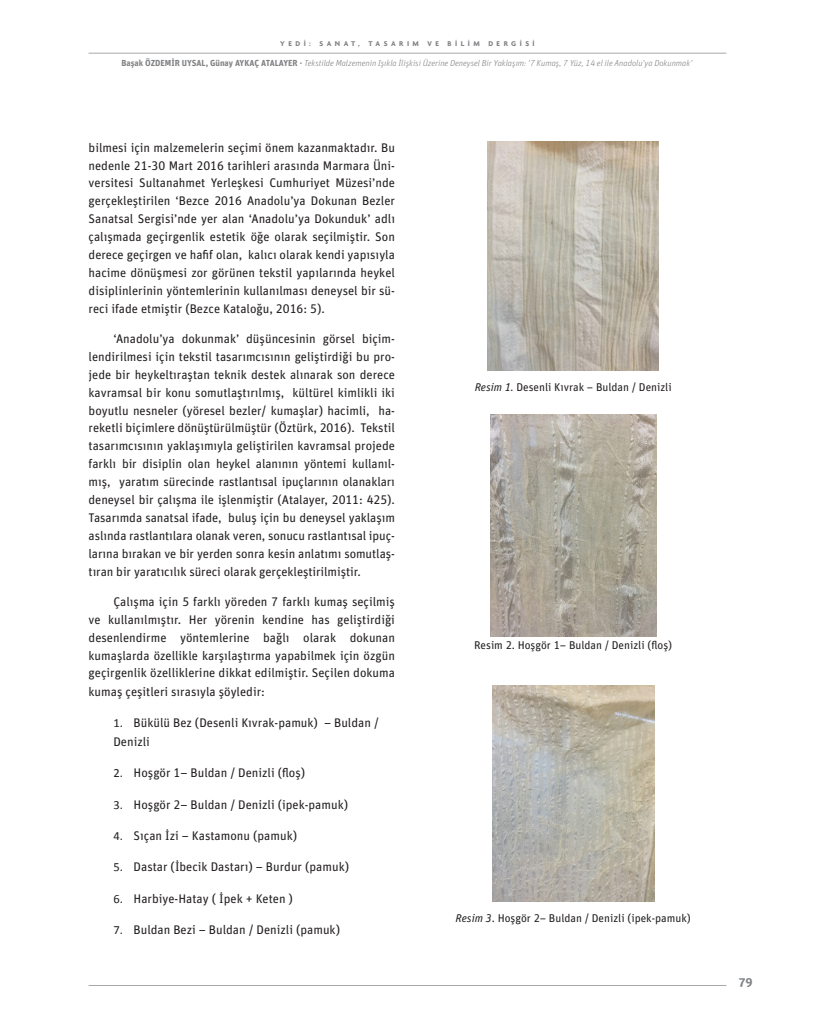
<style>
.page{position:relative;width:815px;height:1028px;background:#fff}
.page>*{position:absolute;margin:0;border:0;box-sizing:border-box;transform-origin:0 0}
.t1{font:12.5px/17.9px "FF Unit Pro";color:#231f20;text-align:justify}
.t2{font:700 12.5px "Sarre";color:#808285}
.t3{font:11.25px "FF Unit Pro";color:#231f20}
.t4{font:italic 300 8.75px "FF Unit Pro";color:#808285}
.t5{font:700 7.5px "Agenda";letter-spacing:.46em;color:#808285}
.s1{font-weight:700;font-style:normal}
.s2{font-family:"Calibri"}
.s3{font-style:italic}
</style>
<div class="page">
<hr style="left:89px;top:985px;width:637px;height:1px;background:#a8a9ad">
<hr style="left:89px;top:53px;width:637px;height:1px;background:#a8a9ad">
<img style="left:487px;top:142px;width:172px;height:228px">
<img style="left:490px;top:415px;width:166px;height:221px">
<img style="left:492px;top:686px;width:162px;height:215px">
<p class="t5" style="left:280px;top:39px;width:256px">YEDİ: SANAT, TASARIM VE BİLİM DERGİSİ</p>
<p class="t4" style="left:121px;top:57px;width:572px"><span class="s1">Başak ÖZDEMİR UYSAL, Günay AYKAÇ ATALAYER ·</span> Tekstilde Malzemenin Işıkla İlişkisi Üzerine Deneysel Bir Yaklaşım: ‘7 Kumaş, 7 Yüz, 14 el ile Anadolu’ya Dokunmak’</p>
<p class="t1" style="left:89px;top:138px;width:308px">bilmesi için malzemelerin seçimi önem kazanmaktadır. Bu nedenle 21-30 Mart 2016 tarihleri arasında Marmara Üni&shy;versitesi Sultanahmet Yerleşkesi Cumhuriyet Müzesi’nde gerçekleştirilen ‘Bezce 2016 Anadolu’ya Dokunan Bezler Sanatsal Sergisi’nde yer alan ‘Anadolu’ya Dokunduk’ adlı çalışmada geçirgenlik estetik öğe olarak seçilmiştir. Son derece geçirgen ve hafif olan, kalıcı olarak kendi yapısıyla hacime dönüşmesi zor görünen tekstil yapılarında heykel disiplinlerinin yöntemlerinin kullanılması deneysel bir sü&shy;reci ifade etmiştir (Bezce Kataloğu, 2016: 5).</p>
<p class="t1" style="left:89px;top:329px;width:308px;text-indent:25px">‘Anadolu’ya dokunmak’ düşüncesinin görsel biçim&shy;lendirilmesi için tekstil tasarımcısının geliştirdiği bu pro&shy;jede bir heykeltıraştan teknik destek alınarak son derece kavramsal bir konu somutlaştırılmış, kültürel kimlikli iki boyutlu nesneler (yöresel bezler/ kumaşlar) hacimli, ha&shy;reketli biçimlere dönüştürülmüştür (Öztürk, 2016). Tekstil tasarımcısının yaklaşımıyla geliştirilen kavramsal projede farklı bir disiplin olan heykel alanının yöntemi kullanıl&shy;mış, yaratım sürecinde rastlantısal ipuçlarının olanakları deneysel bir çalışma ile işlenmiştir (Atalayer, 2011: 425).<br>Tasarımda sanatsal ifade, buluş için bu deneysel yaklaşım aslında rastlantılara olanak veren, sonucu rastlantısal ipuç&shy;larına bırakan ve bir yerden sonra kesin anlatımı somutlaş&shy;tıran bir yaratıcılık süreci olarak gerçekleştirilmiştir.</p>
<p class="t1" style="left:89px;top:592px;width:308px;text-indent:25px">Çalışma için 5 farklı yöreden 7 farklı kumaş seçilmiş ve kullanılmıştır. Her yörenin kendine has geliştirdiği desenlendirme yöntemlerine bağlı olarak dokunan kumaşlarda özellikle karşılaştırma yapabilmek için özgün geçirgenlik özelliklerine dikkat edilmiştir. Seçilen dokuma kumaş çeşitleri sırasıyla şöyledir:</p>
<p class="t1" style="left:113px;top:713px;width:267px;line-height:18.8px"><span class="s2">1.</span> Bükülü Bez (Desenli Kıvrak-pamuk) – Buldan /<br>Denizli</p>
<p class="t1" style="left:113px;top:763px;width:193px"><span class="s2">2.</span> Hoşgör 1– Buldan / Denizli (floş)</p>
<p class="t1" style="left:113px;top:795px;width:236px"><span class="s2">3.</span> Hoşgör 2– Buldan / Denizli (ipek-pamuk)</p>
<p class="t1" style="left:113px;top:826px;width:185px"><span class="s2">4.</span> Sıçan İzi – Kastamonu (pamuk)</p>
<p class="t1" style="left:113px;top:857px;width:237px"><span class="s2">5.</span> Dastar (İbecik Dastarı) – Burdur (pamuk)</p>
<p class="t1" style="left:113px;top:888px;width:181px"><span class="s2">6.</span> Harbiye-Hatay ( İpek + Keten )</p>
<p class="t1" style="left:113px;top:920px;width:228px"><span class="s2">7.</span> Buldan Bezi – Buldan / Denizli (pamuk)</p>
<p class="t3" style="left:475px;top:379px;width:199px"><span class="s3">Resim 1.</span> Desenli Kıvrak – Buldan / Denizli</p>
<p class="t3" style="left:474px;top:637px;width:200px">Resim 2. Hoşgör 1– Buldan / Denizli (floş)</p>
<p class="t3" style="left:456px;top:910px;width:237px"><span class="s3">Resim 3</span>. Hoşgör 2– Buldan / Denizli (ipek-pamuk)</p>
<p class="t2" style="left:739px;top:974px;width:15px">79</p>
</div>
